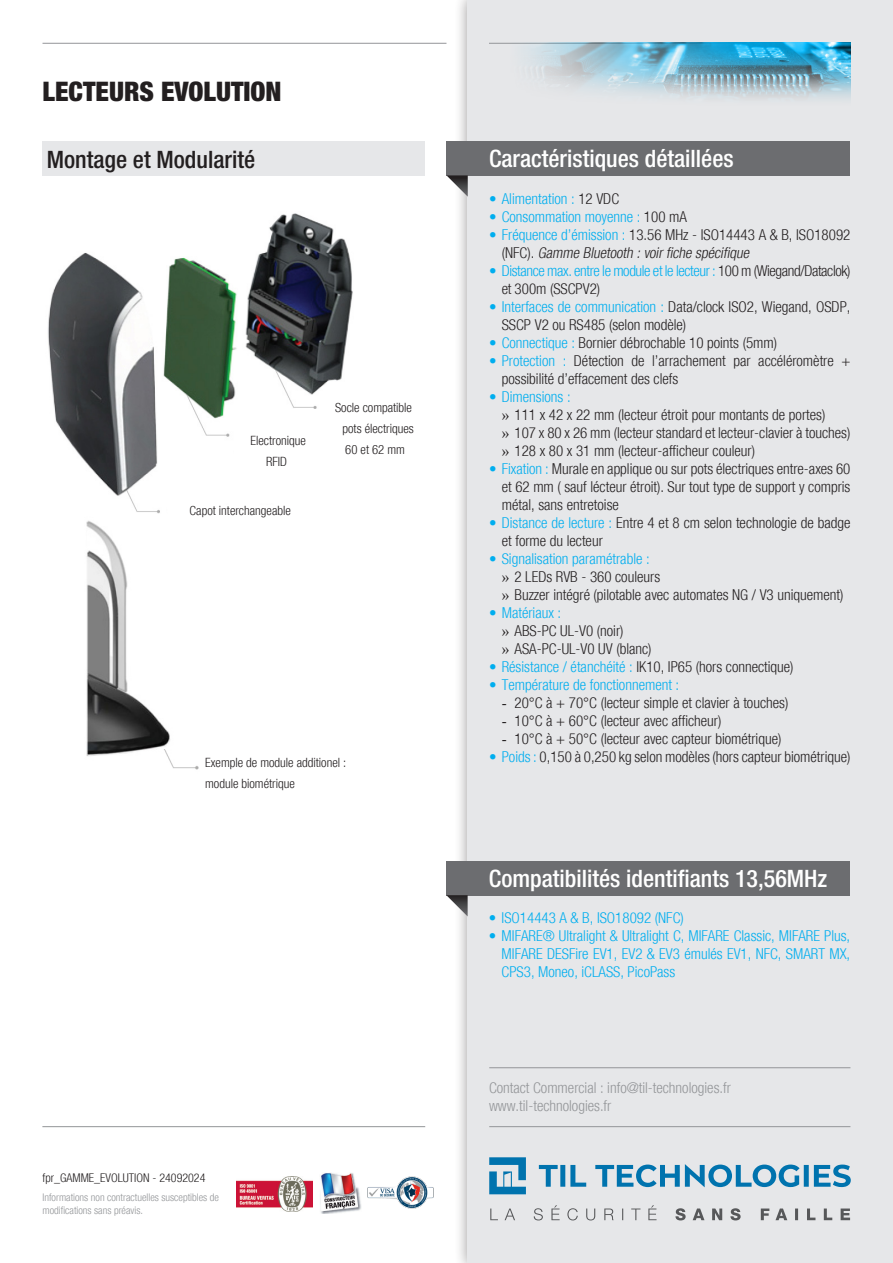
<style>
.page{position:relative;width:893px;height:1263px;background:#fff}
.page>*{position:absolute;margin:0;border:0;box-sizing:border-box;transform-origin:0 0}
.t1{font:900 condensed 27px "Helvetica Neue";color:#231f20}
.t2{font:500 condensed 24px "Helvetica Neue";color:#fff}
.t3{font:500 condensed 24px "Helvetica Neue";color:#231f20}
.t4{font:300 condensed 15px/18px "Helvetica Neue";color:#231f20}
.t5{font:300 condensed 15px/18px "Helvetica Neue";color:#00aeef;text-align:justify}
.t6{font:300 condensed 15px/18px "Helvetica Neue";letter-spacing:-.025em;color:#00aeef}
.t7{font:300 condensed 15px "Helvetica Neue";color:#939598}
.t8{font:300 condensed 12.75px "Helvetica Neue";color:#231f20}
.t9{font:300 condensed 12px "Helvetica Neue";color:#231f20}
.t10{font:300 condensed 10.5px/12.6px "Helvetica Neue";color:#939598}
.s1{color:#231f20}
.s2{color:#00aeef}
.s3{font-style:italic}
.s4{font-family:"Times New Roman";font-weight:400;font-stretch:normal}
</style>
<div class="page">
<div style="left:43px;top:141px;width:382px;height:34px;background:#e6e7e9"></div>
<div style="left:453px;top:0;width:440px;height:1263px;background:#231f20;opacity:.5"></div>
<div style="left:468px;top:0;width:425px;height:1263px;background:#e6e7e9"></div>
<hr style="left:43px;top:43px;width:403px;height:1px;background:#939598">
<hr style="left:489px;top:1067px;width:361px;height:1px;background:#939598">
<img style="left:489px;top:43px;width:361px;height:56px">
<img style="left:237px;top:1176px;width:76px;height:36px">
<hr style="left:42px;top:1126px;width:383px;height:1px;background:#939598">
<img style="left:320px;top:1173px;width:37px;height:41px">
<hr style="left:489px;top:1126px;width:361px;height:1px;background:#939598">
<div style="left:446px;top:141px;width:404px;height:34px;background:#6c6d70"></div>
<svg style="left:446px;top:175px;width:22px;height:22px"></svg>
<svg style="left:489px;top:1157px;width:362px;height:37px"></svg>
<svg style="left:490px;top:1205px;width:360px;height:15px"></svg>
<div style="left:446px;top:861px;width:404px;height:34px;background:#6c6d70"></div>
<svg style="left:446px;top:895px;width:22px;height:21px"></svg>
<img style="left:48px;top:213px;width:305px;height:301px">
<img style="left:86px;top:520px;width:84px;height:236px">
<img style="left:156px;top:749px;width:43px;height:21px">
<div style="left:168px;top:505px;width:141px;height:17px;background:#fff"></div>
<div style="left:234px;top:415px;width:85px;height:74px;background:#fff"></div>
<div style="left:319px;top:397px;width:106px;height:69px;background:#fff"></div>
<img style="left:357px;top:1176px;width:77px;height:35px">
<p class="t1" style="left:43px;top:74px;width:241px">LECTEURS EVOLUTION</p>
<p class="t3" style="left:47px;top:145px;width:210px">Montage et Modularité</p>
<p class="t8" style="left:250px;top:433px;width:57px">Electronique</p>
<p class="t8" style="left:266px;top:454px;width:22px">RFID</p>
<p class="t8" style="left:190px;top:503px;width:103px">Capot interchangeable</p>
<p class="t8" style="left:335px;top:400px;width:78px">Socle compatible</p>
<p class="t8" style="left:343px;top:421px;width:73px">pots électriques</p>
<p class="t8" style="left:345px;top:442px;width:61px">60 et 62 mm</p>
<p class="t8" style="left:205px;top:755px;width:143px">Exemple de module additionel :</p>
<p class="t8" style="left:205px;top:776px;width:91px">module biométrique</p>
<p class="t9" style="left:43px;top:1171px;width:164px">fpr_GAMME_EVOLUTION - 24092024</p>
<p class="t10" style="left:43px;top:1191px;width:178px">Informations non contractuelles susceptibles de modifications sans préavis.</p>
<p class="t2" style="left:489px;top:144px;width:246px">Caractéristiques détaillées</p>
<p class="t5" style="left:489px;top:190px;width:132px">• Alimentation : <span class="s1">12 VDC</span></p>
<p class="t5" style="left:489px;top:208px;width:199px">• Consommation moyenne : <span class="s1">100 mA</span></p>
<p class="t4" style="left:502px;top:226px;width:350px;text-indent:-13px"><span class="s2">• Fréquence d’émission :</span> 13.56 MHz - ISO14443 A &amp; B, ISO18092 ( N F C ) . <span class="s3">Gamme Bluetooth :voirfiche spécifique</span></p>
<p class="t6" style="left:502px;top:262px;width:350px;text-indent:-13px">• Distance max. entre le module et le lecteur : <span class="s1">100 m (Wiegand/Dataclok) et 300m (SSCPV2)</span></p>
<p class="t4" style="left:502px;top:298px;width:350px;text-indent:-13px"><span class="s2">• Interfaces de communication :</span> Data/clock ISO2, Wiegand, OSDP,<br>SSCP V2 ou RS485 (selon modèle)</p>
<p class="t4" style="left:489px;top:334px;width:290px"><span class="s2">• Connectique :</span> Bornier débrochable 10 points (5mm)</p>
<p class="t4" style="left:502px;top:352px;width:350px;text-indent:-13px"><span class="s2">• Protection :</span> Détection de l’arrachement par accéléromètre + possibilité d’effacement des clefs</p>
<p class="t5" style="left:489px;top:388px;width:83px">• Dimensions :</p>
<p class="t4" style="left:502px;top:406px;width:325px"><span class="s4">»</span> 111 x 42 x 22 mm (lecteur étroit pour montants de portes)</p>
<p class="t4" style="left:502px;top:424px;width:350px"><span class="s4">»</span> 107 x 80 x 26 mm (lecteur standard et lecteur-clavier à touches)</p>
<p class="t4" style="left:502px;top:442px;width:255px"><span class="s4">»</span> 128 x 80 x 31 mm (lecteur-afficheur couleur)</p>
<p class="t4" style="left:502px;top:460px;width:350px;text-align:justify;text-indent:-13px"><span class="s2">• Fixation :</span> Murale en applique ou sur pots électriques entre-axes 60 et 62 mm ( sauf lécteur étroit). Sur tout type de support y compris métal, sans entretoise</p>
<p class="t4" style="left:502px;top:514px;width:350px;text-indent:-13px"><span class="s2">• Distance de lecture :</span> Entre 4 et 8 cm selon technologie de badge et forme du lecteur</p>
<p class="t5" style="left:489px;top:550px;width:162px">• Signalisation paramétrable :</p>
<p class="t4" style="left:502px;top:568px;width:160px"><span class="s4">»</span> 2 LEDs RVB - 360 couleurs</p>
<p class="t4" style="left:502px;top:586px;width:343px"><span class="s4">»</span> Buzzer intégré (pilotable avec automates NG / V3 uniquement)</p>
<p class="t5" style="left:489px;top:604px;width:74px">• Matériaux :</p>
<p class="t4" style="left:502px;top:622px;width:123px"><span class="s4">»</span> ABS-PC UL-V0 (noir)</p>
<p class="t4" style="left:502px;top:640px;width:151px"><span class="s4">»</span> ASA-PC-UL-V0 UV (blanc)</p>
<p class="t4" style="left:489px;top:658px;width:306px"><span class="s2">• Résistance / étanchéité :</span> IK10, IP65 (hors connectique)</p>
<p class="t5" style="left:489px;top:676px;width:192px">• Température de fonctionnement :</p>
<p class="t4" style="left:502px;top:694px;width:288px"><span class="s4">-</span> 20°C à + 70°C (lecteur simple et clavier à touches)</p>
<p class="t4" style="left:502px;top:712px;width:221px"><span class="s4">-</span> 10°C à + 60°C (lecteur avec afficheur)</p>
<p class="t4" style="left:502px;top:730px;width:281px"><span class="s4">-</span> 10°C à + 50°C (lecteur avec capteur biométrique)</p>
<p class="t4" style="left:489px;top:748px;width:363px"><span class="s2">• Poids :</span> 0,150 à 0,250 kg selon modèles (hors capteur biométrique)</p>
<p class="t2" style="left:489px;top:864px;width:340px">Compatibilités identifiants 13,56MHz</p>
<p class="t5" style="left:489px;top:908px;width:196px">• ISO14443 A &amp; B, ISO18092 (NFC)</p>
<p class="t5" style="left:502px;top:926px;width:350px;text-indent:-13px">• MIFARE® Ultralight &amp; Ultralight C, MIFARE Classic, MIFARE Plus, MIFARE DESFire EV1, EV2 &amp; EV3 émulés EV1, NFC, SMART MX, CPS3, Moneo, iCLASS, PicoPass</p>
<p class="t7" style="left:489px;top:1079px;width:243px">Contact Commercial : info@til-technologies.fr</p>
<p class="t7" style="left:489px;top:1097px;width:124px">www.til-technologies.fr</p>
</div>
